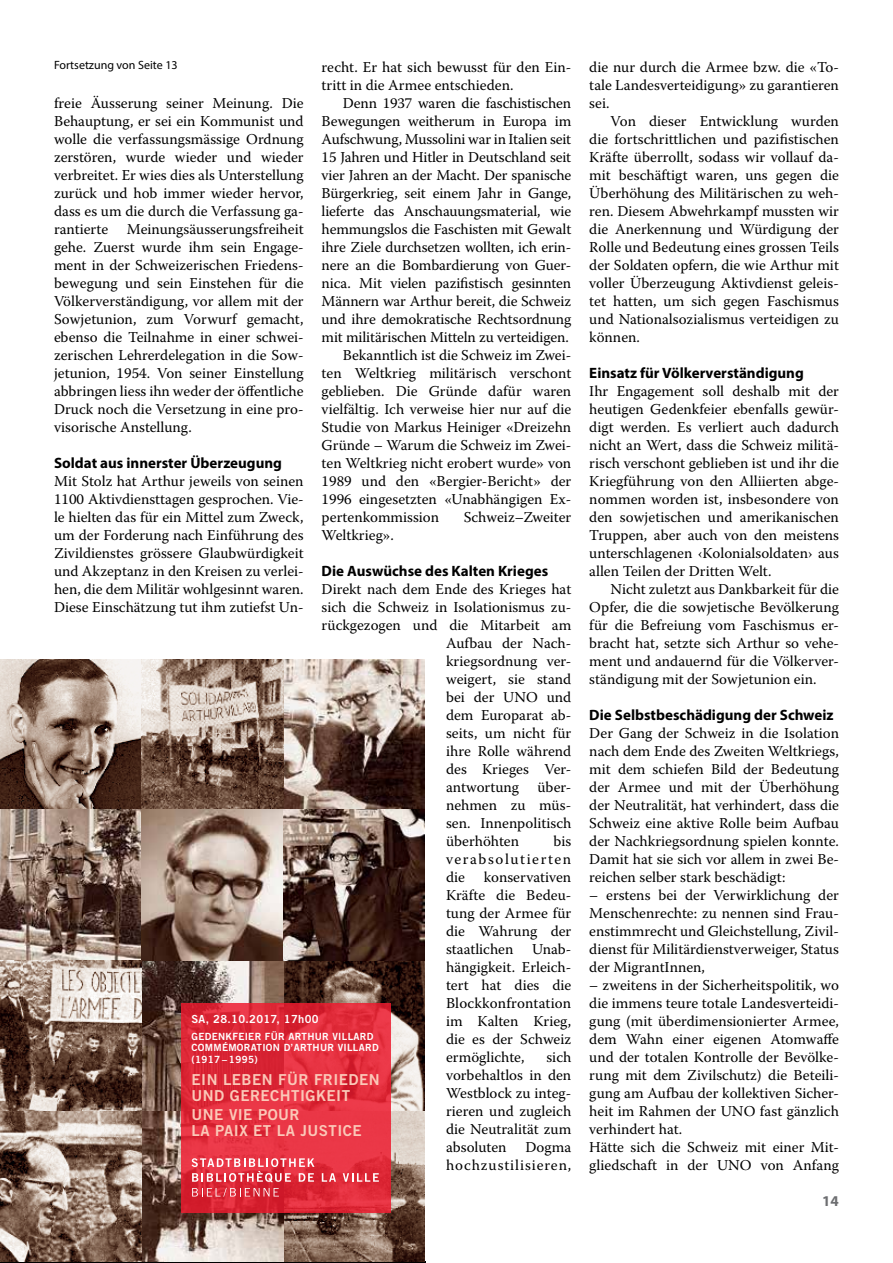
<style>
.page{position:relative;width:893px;height:1263px;background:#fff}
.page>*{position:absolute;margin:0;border:0;box-sizing:border-box;transform-origin:0 0}
.t1{font:15.15px/16px "Trade Gothic Bold Two";letter-spacing:.03em;color:#fbc8b8}
.t2{font:15px/18px "Warnock Pro";color:#000;text-align:justify}
.t3{font:700 15px "Myriad Pro";color:#000}
.t4{font:700 15px "Myriad Pro";color:#6d6e71}
.t5{font:12px "Myriad Pro";color:#000}
.t6{font:11.1px "Trade Gothic Bold Two";letter-spacing:.03em;color:#fff}
.t7{font:9.9px/11.4px "Trade Gothic Bold Two";letter-spacing:.03em;color:#fff}
</style>
<div class="page">
<hr style="left:0;top:1262px;width:425px;height:1px;background:#000">
<img style="left:283px;top:960px;width:142px;height:151px">
<svg style="left:141px;top:960px;width:142px;height:151px;background:#725c51"></svg>
<svg style="left:283px;top:659px;width:141px;height:151px;background:#927f77"></svg>
<svg style="left:283px;top:1111px;width:142px;height:151px;background:#896f61"></svg>
<svg style="left:141px;top:1111px;width:142px;height:151px;background:#9a867c"></svg>
<svg style="left:0;top:659px;width:141px;height:151px;background:#947f73"></svg>
<svg style="left:181px;top:1003px;width:209px;height:210px;background:#e12c3b"></svg>
<svg style="left:192px;top:1158px;width:122px;height:24px;background:#e96772"></svg>
<svg style="left:322px;top:1173px;width:14px;height:9px"></svg>
<svg style="left:343px;top:1173px;width:36px;height:9px"></svg>
<svg style="left:192px;top:1188px;width:87px;height:9px"></svg>
<svg style="left:141px;top:659px;width:142px;height:151px;background:#927b6e"></svg>
<svg style="left:0;top:810px;width:141px;height:150px;background:#826c61"></svg>
<svg style="left:141px;top:810px;width:142px;height:150px;background:#9d877a"></svg>
<svg style="left:283px;top:810px;width:142px;height:150px;background:#5c463e"></svg>
<svg style="left:0;top:960px;width:141px;height:151px;background:#8b766a"></svg>
<svg style="left:0;top:1111px;width:141px;height:151px;background:#978073"></svg>
<p class="t5" style="left:54px;top:58px;width:125px">Fortsetzung von Seite 13</p>
<p class="t2" style="left:322px;top:58px;width:251px">recht. Er hat sich bewusst für den Ein&shy;tritt in die Armee entschieden.</p>
<p class="t2" style="left:343px;top:94px;width:230px">Denn 1937 waren die faschistischen</p>
<p class="t2" style="left:322px;top:112px;width:251px">Bewegungen weitherum in Europa im</p>
<p class="t2" style="left:322px;top:130px;width:251px">Aufschwung, Mussolini war in Italien seit</p>
<p class="t2" style="left:322px;top:148px;width:251px">15 Jahren und Hitler in Deutschland seit</p>
<p class="t2" style="left:322px;top:166px;width:251px">vier Jahren an der Macht. Der spanische</p>
<p class="t2" style="left:322px;top:184px;width:251px">Bürgerkrieg, seit einem Jahr in Gange,</p>
<p class="t2" style="left:322px;top:202px;width:251px">lieferte das Anschauungsmaterial, wie</p>
<p class="t2" style="left:322px;top:220px;width:251px">hemmungslos die Faschisten mit Gewalt</p>
<p class="t2" style="left:322px;top:238px;width:251px">ihre Ziele durchsetzen wollten, ich erin-</p>
<p class="t2" style="left:322px;top:256px;width:251px">nere an die Bombardierung von Guer-</p>
<p class="t2" style="left:322px;top:274px;width:251px">nica. Mit vielen pazifistisch gesinnten</p>
<p class="t2" style="left:322px;top:292px;width:251px">Männern war Arthur bereit, die Schweiz</p>
<p class="t2" style="left:322px;top:310px;width:251px">und ihre demokratische Rechtsordnung</p>
<p class="t2" style="left:322px;top:328px;width:249px">mit militärischen Mitteln zu verteidigen.</p>
<p class="t2" style="left:343px;top:346px;width:230px">Bekanntlich ist die Schweiz im Zwei-</p>
<p class="t2" style="left:322px;top:364px;width:251px">ten Weltkrieg militärisch verschont</p>
<p class="t2" style="left:322px;top:382px;width:251px">geblieben. Die Gründe dafür waren</p>
<p class="t2" style="left:322px;top:400px;width:251px">vielfältig. Ich verweise hier nur auf die</p>
<p class="t2" style="left:322px;top:418px;width:251px">Studie von Markus Heiniger «Dreizehn</p>
<p class="t2" style="left:322px;top:436px;width:251px">Gründe – Warum die Schweiz im Zwei-</p>
<p class="t2" style="left:322px;top:454px;width:251px">ten Weltkrieg nicht erobert wurde» von</p>
<p class="t2" style="left:322px;top:472px;width:251px">1989 und den «Bergier-Bericht» der</p>
<p class="t2" style="left:322px;top:490px;width:251px">1996 eingesetzten «Unabhängigen Ex-</p>
<p class="t2" style="left:322px;top:508px;width:119px">pertenkommission</p>
<p class="t2" style="left:464px;top:508px;width:109px">Schweiz–Zweiter</p>
<p class="t2" style="left:322px;top:526px;width:74px">Weltkrieg».</p>
<p class="t3" style="left:322px;top:561px;width:228px">Die Auswüchse des Kalten Krieges</p>
<p class="t2" style="left:322px;top:580px;width:251px">Direkt nach dem Ende des Krieges hat</p>
<p class="t2" style="left:322px;top:598px;width:251px">sich die Schweiz in Isolationismus zu-</p>
<p class="t2" style="left:322px;top:616px;width:251px">rückgezogen und die Mitarbeit am</p>
<p class="t2" style="left:446px;top:634px;width:127px">Aufbau der Nach-</p>
<p class="t2" style="left:446px;top:652px;width:127px">kriegsordnung ver-</p>
<p class="t2" style="left:446px;top:670px;width:127px">weigert, sie stand</p>
<p class="t2" style="left:446px;top:688px;width:127px">bei der UNO und</p>
<p class="t2" style="left:446px;top:706px;width:127px">dem Europarat ab-</p>
<p class="t2" style="left:446px;top:724px;width:127px">seits, um nicht für</p>
<p class="t2" style="left:446px;top:742px;width:127px">ihre Rolle während</p>
<p class="t2" style="left:446px;top:760px;width:127px">des Krieges Ver-</p>
<p class="t2" style="left:446px;top:778px;width:127px">antwortung über-</p>
<p class="t2" style="left:446px;top:796px;width:127px">nehmen zu müs-</p>
<p class="t2" style="left:446px;top:814px;width:127px">sen. Innenpolitisch</p>
<p class="t2" style="left:446px;top:832px;width:75px">überhöhten</p>
<p class="t2" style="left:54px;top:94px;width:251px">freie Äusserung seiner Meinung. Die Behauptung, er sei ein Kommunist und wolle die verfassungsmässige Ordnung zerstören, wurde wieder und wieder verbreitet. Er wies dies als Unterstellung zurück und hob immer wieder hervor, dass es um die durch die Verfassung ga&shy;rantierte Meinungsäusserungsfreiheit gehe. Zuerst wurde ihm sein Engage&shy;ment in der Schweizerischen Friedens&shy;bewegung und sein Einstehen für die Völkerverständigung, vor allem mit der Sowjetunion, zum Vorwurf gemacht, ebenso die Teilnahme in einer schwei&shy;zerischen Lehrerdelegation in die Sow&shy;jetunion, 1954. Von seiner Einstellung abbringen liess ihn weder der öffentliche Druck noch die Versetzung in eine pro&shy;visorische Anstellung.</p>
<p class="t3" style="left:54px;top:453px;width:230px">Soldat aus innerster Überzeugung</p>
<p class="t2" style="left:54px;top:472px;width:251px">Mit Stolz hat Arthur jeweils von seinen 1100 Aktivdiensttagen gesprochen. Vie&shy;le hielten das für ein Mittel zum Zweck, um der Forderung nach Einführung des Zivildienstes grössere Glaubwürdigkeit und Akzeptanz in den Kreisen zu verlei&shy;hen, die dem Militär wohlgesinnt waren.<br>Diese Einschätzung tut ihm zutiefst Un-</p>
<p class="t2" style="left:446px;top:832px;width:127px;text-indent:107px">bis verabsolutierten die</p>
<p class="t2" style="left:446px;top:868px;width:127px;text-indent:38px">konservativen Kräfte die Bedeu&shy;tung der Armee für die Wahrung der staatlichen Unab&shy;hängigkeit. Erleich&shy;tert hat dies die Blockkonfrontation im Kalten Krieg, die es der Schweiz ermöglichte,</p>
<p class="t6" style="left:191px;top:1012px;width:129px">SA, 28.10.2017, 17H00</p>
<p class="t7" style="left:192px;top:1030px;width:189px">GEDENKFEIER FÜR ARTHUR VILLARD<br>COMMÉMORATION D’ARTHUR VILLARD (1917 – 1995)</p>
<p class="t1" style="left:192px;top:1071px;width:189px">EIN LEBEN FÜR FRIEDEN<br>UND GERECHTIGKEIT</p>
<p class="t1" style="left:192px;top:1106px;width:172px">UNE VIE POUR<br>LA PAIX ET LA JUSTICE</p>
<p class="t2" style="left:446px;top:1048px;width:127px;text-indent:100px">sich vorbehaltlos in den Westblock zu integ&shy;rieren und zugleich die Neutralität zum absoluten Dogma hochzustilisieren,</p>
<p class="t2" style="left:589px;top:58px;width:251px">die nur durch die Armee bzw. die «To&shy;tale Landesverteidigung» zu garantieren sei.</p>
<p class="t2" style="left:589px;top:112px;width:251px;text-indent:21px">Von dieser Entwicklung wurden die fortschrittlichen und pazifistischen Kräfte überrollt, sodass wir vollauf da&shy;mit beschäftigt waren, uns gegen die Überhöhung des Militärischen zu weh&shy;ren. Diesem Abwehrkampf mussten wir die Anerkennung und Würdigung der Rolle und Bedeutung eines grossen Teils der Soldaten opfern, die wie Arthur mit voller Überzeugung Aktivdienst geleis&shy;tet hatten, um sich gegen Faschismus und Nationalsozialismus verteidigen zu können.</p>
<p class="t3" style="left:589px;top:363px;width:216px">Einsatz für Völkerverständigung</p>
<p class="t2" style="left:589px;top:382px;width:251px">Ihr Engagement soll deshalb mit der heutigen Gedenkfeier ebenfalls gewür&shy;digt werden. Es verliert auch dadurch nicht an Wert, dass die Schweiz militä&shy;risch verschont geblieben ist und ihr die Kriegführung von den Alliierten abge&shy;nommen worden ist, insbesondere von den sowjetischen und amerikanischen Truppen, aber auch von den meistens unterschlagenen ‹Kolonialsoldaten› aus allen Teilen der Dritten Welt.</p>
<p class="t2" style="left:589px;top:580px;width:251px;text-indent:21px">Nicht zuletzt aus Dankbarkeit für die Opfer, die die sowjetische Bevölkerung für die Befreiung vom Faschismus er&shy;bracht hat, setzte sich Arthur so vehe&shy;ment und andauernd für die Völkerver&shy;ständigung mit der Sowjetunion ein.</p>
<p class="t3" style="left:589px;top:705px;width:246px">Die Selbstbeschädigung der Schweiz</p>
<p class="t2" style="left:589px;top:724px;width:251px">Der Gang der Schweiz in die Isolation nach dem Ende des Zweiten Weltkriegs, mit dem schiefen Bild der Bedeutung der Armee und mit der Überhöhung der Neutralität, hat verhindert, dass die Schweiz eine aktive Rolle beim Aufbau der Nachkriegsordnung spielen konnte.<br>Damit hat sie sich vor allem in zwei Be&shy;reichen selber stark beschädigt:</p>
<p class="t2" style="left:589px;top:886px;width:251px">– erstens bei der Verwirklichung der Menschenrechte: zu nennen sind Frau&shy;enstimmrecht und Gleichstellung, Zivil&shy;dienst für Militärdienstverweiger, Status der MigrantInnen,</p>
<p class="t2" style="left:589px;top:976px;width:251px;text-align:left">– zweitens in der Sicherheitspolitik, wo die immens teure totale Landesverteidi&shy;gung (mit überdimensionierter Armee, dem Wahn einer eigenen Atomwaffe und der totalen Kontrolle der Bevölke&shy;rung mit dem Zivilschutz) die Beteili&shy;gung am Aufbau der kollektiven Sicher&shy;heit im Rahmen der UNO fast gänzlich verhindert hat.<br>Hätte sich die Schweiz mit einer Mit&shy;gliedschaft in der UNO von Anfang</p>
<p class="t4" style="left:822px;top:1191px;width:18px">14</p>
</div>
